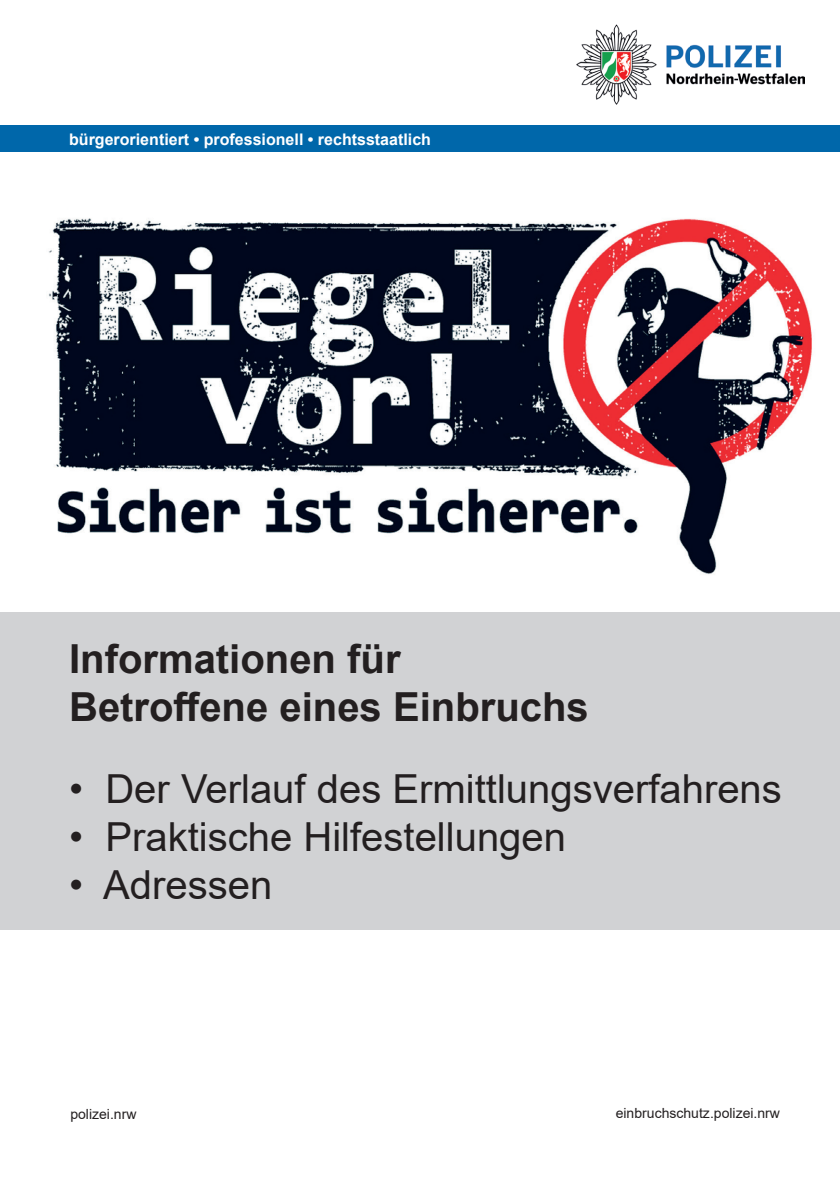
<style>
.page{position:relative;width:840px;height:1191px;background:#fff}
.page>*{position:absolute;margin:0;border:0;box-sizing:border-box;transform-origin:0 0}
.t1{font:40px "Arial";color:#231f20}
.t2{font:700 40px/48px "Arial";color:#231f20}
.t3{font:700 16px "Arial";color:#fff}
.t4{font:14px "Arial";color:#231f20}
</style>
<div class="page">
<img style="left:48px;top:218px;width:764px;height:356px">
<div style="left:0;top:126px;width:839px;height:26px;background:#0067aa"></div>
<img style="left:576px;top:25px;width:228px;height:80px">
<div style="left:0;top:612px;width:839px;height:318px;background:#d1d2d4"></div>
<p class="t3" style="left:69px;top:128px;width:363px">bürgerorientiert • professionell • rechtsstaatlich</p>
<p class="t2" style="left:69px;top:635px;width:521px">Informationen für<br>Betroffene eines Einbruchs</p>
<p class="t1" style="left:69px;top:761px;width:714px">• Der Verlauf des Ermittlungsverfahrens</p>
<p class="t1" style="left:69px;top:809px;width:498px">• Praktische Hilfestellungen</p>
<p class="t1" style="left:69px;top:857px;width:204px">• Adressen</p>
<p class="t4" style="left:70px;top:1104px;width:68px">polizei.nrw</p>
<p class="t4" style="left:615px;top:1103px;width:166px">einbruchschutz.polizei.nrw</p>
</div>
